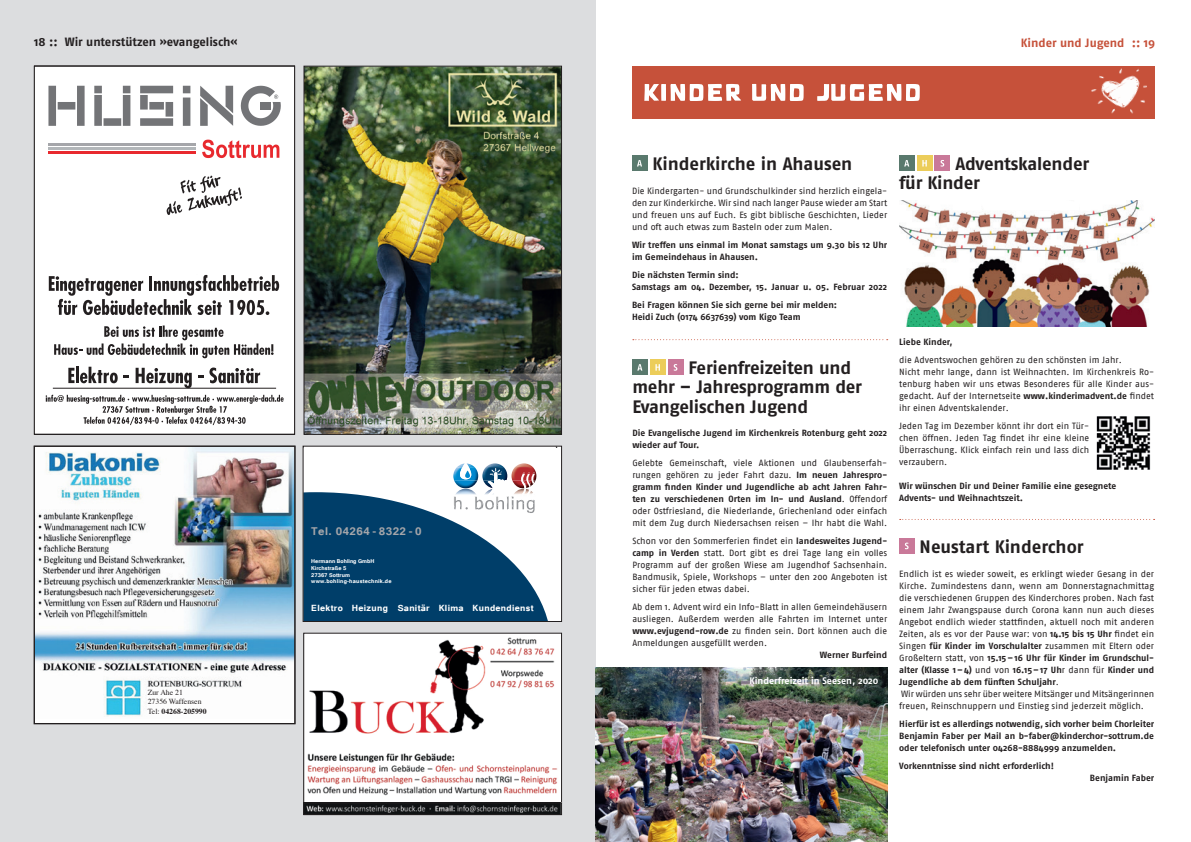
<style>
.page{position:relative;width:1191px;height:842px;background:#fff}
.page>*{position:absolute;margin:0;border:0;box-sizing:border-box;transform-origin:0 0}
.t1{font:22.9px "Tunga";letter-spacing:.03em;color:#919396}
.t2{font:700 18px/19px "Fago No";letter-spacing:-.01em;color:#231f20}
.t3{font:700 13.8px "Tunga";letter-spacing:.03em;color:#a4a5a9}
.t4{font:700 12px "Fago No";letter-spacing:-.005em;color:#231f20}
.t5{font:700 12px "Fago No";letter-spacing:-.005em;color:#c6513a}
.t6{font:700 11px "Tunga";letter-spacing:.03em;color:#fff}
.t7{font:700 9.5px "Fago No";letter-spacing:-.005em;color:#fff}
.t8{font:9px/12px "Fago No";color:#231f20;text-align:justify}
.t9{font:700 9px/12px "Fago No";color:#231f20}
.t10{font:7.7px/9.3px "Times";color:#231f20}
.t11{font:700 6.9px/6.9px "Tunga";color:#fff}
.s1{font-weight:700}
</style>
<div class="page">
<div style="left:0;top:0;width:595px;height:842px;background:#dcdddf"></div>
<div style="left:632px;top:66px;width:523px;height:53px;background:#c6513a"></div>
<img style="left:1091px;top:68px;width:56px;height:46px">
<svg style="left:644px;top:84px;width:275px;height:17px"></svg>
<div style="left:632px;top:155px;width:15px;height:15px;background:#59796d"></div>
<svg style="left:637px;top:160px;width:5px;height:6px"></svg>
<img style="left:595px;top:668px;width:292px;height:174px">
<div style="left:668px;top:359px;width:15px;height:15px;background:#c97999"></div>
<svg style="left:673px;top:364px;width:4px;height:7px"></svg>
<div style="left:650px;top:359px;width:15px;height:15px;background:#eccd5a"></div>
<svg style="left:655px;top:364px;width:5px;height:7px"></svg>
<div style="left:632px;top:359px;width:15px;height:15px;background:#59796d"></div>
<svg style="left:637px;top:364px;width:5px;height:7px"></svg>
<div style="left:935px;top:155px;width:15px;height:15px;background:#c97999"></div>
<svg style="left:940px;top:160px;width:4px;height:7px"></svg>
<div style="left:917px;top:155px;width:15px;height:15px;background:#eccd5a"></div>
<svg style="left:922px;top:160px;width:4px;height:6px"></svg>
<div style="left:899px;top:155px;width:15px;height:15px;background:#59796d"></div>
<svg style="left:904px;top:160px;width:5px;height:6px"></svg>
<img style="left:1096px;top:416px;width:55px;height:54px">
<img style="left:899px;top:200px;width:255px;height:126px">
<svg style="left:980px;top:200px;width:100px;height:11px"></svg>
<svg style="left:633px;top:339px;width:254px;height:1px"></svg>
<svg style="left:899px;top:519px;width:255px;height:1px"></svg>
<div style="left:899px;top:538px;width:15px;height:15px;background:#c97999"></div>
<svg style="left:905px;top:543px;width:3px;height:6px"></svg>
<img style="left:306px;top:68px;width:254px;height:365px">
<div style="left:304px;top:66px;width:258px;height:369px;border:1px solid #231f20"></div>
<div style="left:36px;top:68px;width:257px;height:364px;background:#fff"></div>
<svg style="left:47px;top:85px;width:237px;height:74px;background:#dad3d4"></svg>
<hr style="left:48px;top:143px;width:148px;height:3px;background:#a5a6aa">
<hr style="left:48px;top:147px;width:148px;height:3px;background:#b2b6b9">
<hr style="left:48px;top:151px;width:148px;height:3px;background:#e8292e">
<svg style="left:166px;top:175px;width:77px;height:41px;background:#d7d7d7"></svg>
<svg style="left:45px;top:275px;width:239px;height:151px;background:#d1d0d0"></svg>
<div style="left:34px;top:66px;width:261px;height:368px;border:1px solid #231f20"></div>
<img style="left:305px;top:635px;width:255px;height:178px">
<div style="left:303px;top:633px;width:259px;height:170px;border:1px solid #231f20"></div>
<div style="left:303px;top:803px;width:259px;height:12px;border:1px solid #231f20"></div>
<div style="left:303px;top:446px;width:258px;height:175px;background:#fff"></div>
<svg style="left:305px;top:463px;width:243px;height:157px"></svg>
<div style="left:303px;top:446px;width:259px;height:176px;border:1px solid #231f20"></div>
<img style="left:34px;top:448px;width:261px;height:276px">
<div style="left:34px;top:446px;width:261px;height:277px;border:1px solid #231f20"></div>
<div style="left:148px;top:687px;width:63px;height:29px;background:#fdfdfd"></div>
<h3 class="t4" style="left:34px;top:35px;width:205px">18 :: Wir unterstützen »evangelisch«</h3>
<h3 class="t5" style="left:1021px;top:36px;width:136px">Kinder und Jugend :: 19</h3>
<p class="t10" style="left:148px;top:687px;width:60px">Zur Ahe 21<br>27356 Waffensen<br>Tel: <span class="s1">04268-205990</span></p>
<h3 class="t3" style="left:311px;top:522px;width:112px">Tel. 04264 - 8322 - 0</h3>
<p class="t11" style="left:311px;top:557px;width:82px">Hermann Bohling GmbH<br>Kirchstraße 5<br>27367 Sottrum www.bohling-haustechnik.de</p>
<h1 class="t1" style="left:453px;top:488px;width:84px">h. bohling</h1>
<p class="t6" style="left:311px;top:600px;width:224px">Elektro Heizung Sanitär Klima Kundendienst</p>
<h2 class="t2" style="left:652px;top:154px;width:201px">Kinderkirche in Ahausen</h2>
<p class="t8" style="left:632px;top:185px;width:257px">Die Kindergarten- und Grundschulkinder sind herzlich eingela&shy;den zur Kinderkirche. Wir sind nach langer Pause wieder am Start und freuen uns auf Euch. Es gibt biblische Geschichten, Lieder und oft auch etwas zum Basteln oder zum Malen.</p>
<p class="t9" style="left:632px;top:239px;width:257px">Wir treffen uns einmal im Monat samstags um 9.30 bis 12 Uhr im Gemeindehaus in Ahausen.</p>
<p class="t9" style="left:632px;top:269px;width:257px">Die nächsten Termin sind:<br>Samstags am 04. Dezember, 15. Januar u. 05. Februar 2022</p>
<p class="t9" style="left:632px;top:299px;width:207px">Bei Fragen können Sie sich gerne bei mir melden:<br>Heidi Zuch (0174 6637639) vom Kigo Team</p>
<h2 class="t2" style="left:632px;top:358px;width:231px;text-indent:56px">Ferienfreizeiten und mehr – Jahresprogramm der<br>Evangelischen Jugend</h2>
<p class="t9" style="left:632px;top:427px;width:256px">Die Evangelische Jugend im Kirchenkreis Rotenburg geht 2022 wieder auf Tour.</p>
<p class="t8" style="left:632px;top:457px;width:256px">Gelebte Gemeinschaft, viele Aktionen und Glaubenserfah&shy;rungen gehören zu jeder Fahrt dazu. <span class="s1">Im neuen Jahrespro&shy;gramm finden Kinder und Jugendliche ab acht Jahren Fahr&shy;ten zu verschiedenen Orten im In- und Ausland</span>. Offendorf oder Ostfriesland, die Niederlande, Griechenland oder einfach mit dem Zug durch Niedersachsen reisen – Ihr habt die Wahl.</p>
<p class="t8" style="left:632px;top:535px;width:256px">Schon vor den Sommerferien findet ein <span class="s1">landesweites Jugend&shy;camp in Verden</span> statt. Dort gibt es drei Tage lang ein volles Programm auf der großen Wiese am Jugendhof Sachsenhain.<br>Bandmusik, Spiele, Workshops – unter den 200 Angeboten ist sicher für jeden etwas dabei.</p>
<p class="t8" style="left:632px;top:601px;width:256px">Ab dem 1. Advent wird ein Info-Blatt in allen Gemeindehäusern ausliegen. Außerdem werden alle Fahrten im Internet unter <span class="s1">www.evjugend-row.de</span> zu finden sein. Dort können auch die Anmeldungen ausgefüllt werden.</p>
<p class="t9" style="left:820px;top:649px;width:69px">Werner Burfeind</p>
<p class="t7" style="left:749px;top:675px;width:130px">Kinderfreizeit in Seesen, 2020</p>
<h2 class="t2" style="left:899px;top:154px;width:191px;text-indent:56px">Adventskalender für Kinder</h2>
<p class="t9" style="left:899px;top:336px;width:55px">Liebe Kinder,</p>
<p class="t8" style="left:899px;top:354px;width:256px;text-align:left">die Adventswochen gehören zu den schönsten im Jahr.<br>Nicht mehr lange, dann ist Weihnachten. Im Kirchenkreis Ro&shy;tenburg haben wir uns etwas Besonderes für alle Kinder aus&shy;gedacht. Auf der Internetseite <span class="s1">www.kinderimadvent.de</span> findet ihr einen Adventskalender.</p>
<p class="t8" style="left:899px;top:420px;width:191px">Jeden Tag im Dezember könnt ihr dort ein Tür&shy;chen öffnen. Jeden Tag findet ihr eine kleine Überraschung. Klick einfach rein und lass dich verzaubern.</p>
<p class="t9" style="left:899px;top:480px;width:218px">Wir wünschen Dir und Deiner Familie eine gesegnete<br>Advents- und Weihnachtszeit.</p>
<h2 class="t2" style="left:919px;top:537px;width:165px">Neustart Kinderchor</h2>
<p class="t8" style="left:899px;top:568px;width:256px;text-align:left">Endlich ist es wieder soweit, es erklingt wieder Gesang in der Kirche. Zumindestens dann, wenn am Donnerstagnachmittag die verschiedenen Gruppen des Kinderchores proben. Nach fast einem Jahr Zwangspause durch Corona kann nun auch dieses Angebot endlich wieder stattfinden, aktuell noch mit anderen Zeiten, als es vor der Pause war: von <span class="s1">14.15 bis 15 Uhr</span> findet ein Singen <span class="s1">für Kinder im Vorschulalter</span> zusammen mit Eltern oder Großeltern statt, von <span class="s1">15.15 – 16 Uhr für Kinder im Grundschul&shy;alter (Klasse 1 – 4)</span> und von <span class="s1">16.15 – 17 Uh</span>r dann für <span class="s1">Kinder und Jugendliche ab dem fünften Schuljahr</span>.<br>Wir würden uns sehr über weitere Mitsänger und Mitsängerinnen freuen, Reinschnuppern und Einstieg sind jederzeit möglich.</p>
<p class="t9" style="left:899px;top:718px;width:256px;text-align:justify">Hierfür ist es allerdings notwendig, sich vorher beim Chorleiter Benjamin Faber per Mail an b-faber@kinderchor-sottrum.de oder telefonisch unter 04268-8884999 anzumelden.</p>
<p class="t9" style="left:899px;top:760px;width:156px">Vorkenntnisse sind nicht erforderlich!</p>
<p class="t9" style="left:1090px;top:772px;width:66px">Benjamin Faber</p>
</div>
